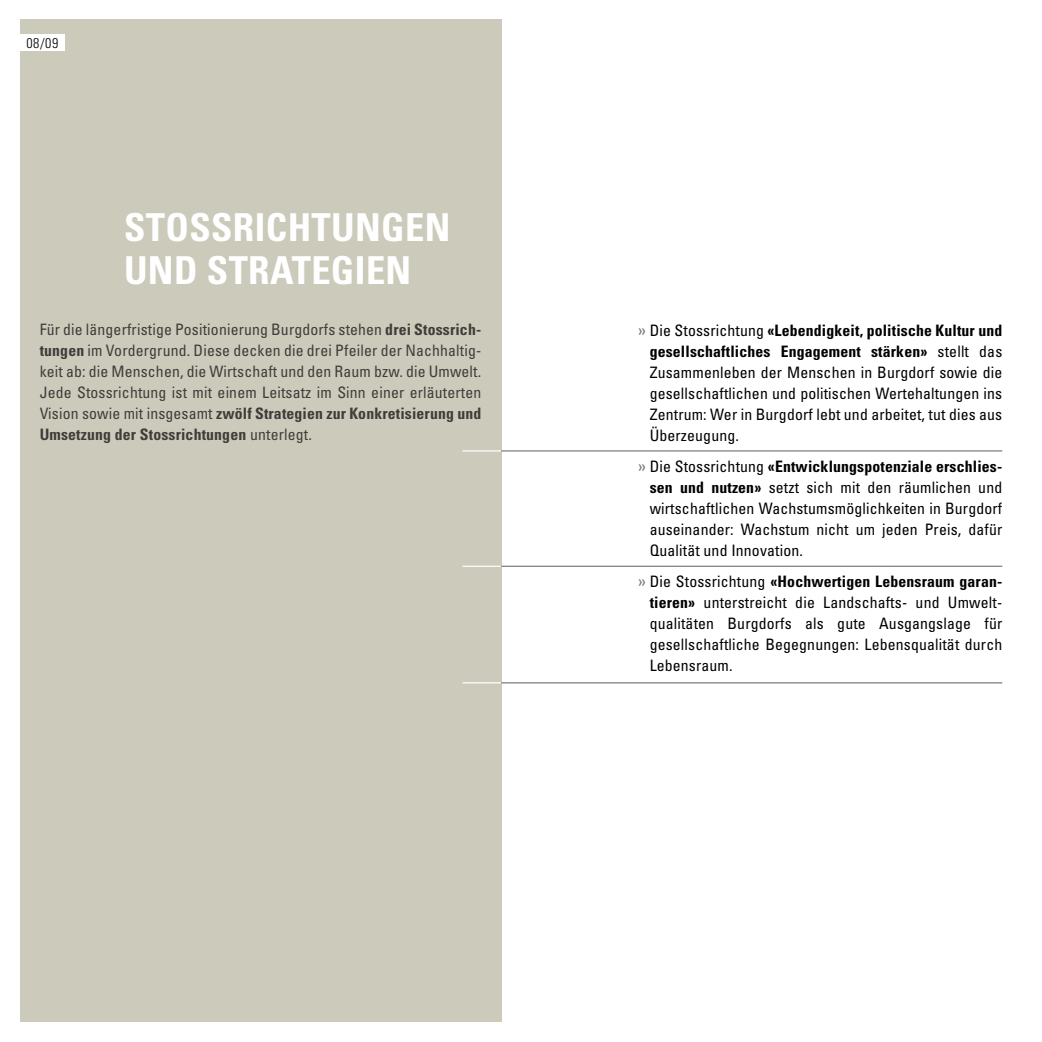
<style>
.page{position:relative;width:1042px;height:1042px;background:#fff}
.page>*{position:absolute;margin:0;border:0;box-sizing:border-box;transform-origin:0 0}
.t1{font:700 condensed 38.5px/42px "Univers";letter-spacing:.01em;color:#fff}
.t2{font:condensed 15.75px/21px "Univers";letter-spacing:.01em;color:#000;text-align:justify}
.t3{font:300 condensed 14px "Univers";color:#000}
.s1{font-weight:700}
.s2{font-stretch:normal;font-size:16.62px;color:#7c7b72}
</style>
<div class="page">
<div style="left:20px;top:20px;width:481px;height:1002px;background:#cbcabb"></div>
<div style="left:0;top:35px;width:64px;height:16px;background:#fff"></div>
<hr style="left:501px;top:566px;width:501px;height:1px;background:#7c7b72">
<hr style="left:462px;top:566px;width:39px;height:1px;background:#fff">
<hr style="left:501px;top:682px;width:501px;height:1px;background:#7c7b72">
<hr style="left:462px;top:682px;width:39px;height:1px;background:#fff">
<hr style="left:501px;top:450px;width:501px;height:1px;background:#7c7b72">
<hr style="left:462px;top:450px;width:39px;height:1px;background:#fff">
<p class="t3" style="left:27px;top:35px;width:33px">02/03</p>
<p class="t3" style="left:33px;top:35px;width:26px">8 9</p>
<h1 class="t1" style="left:124px;top:207px;width:328px">Stossrichtungen und Strategien</h1>
<p class="t2" style="left:40px;top:319px;width:443px">Für die längerfristige Positionierung Burgdorfs stehen <span class="s1">drei Stossrich&shy;tungen</span> im Vordergrund. Diese decken die drei Pfeiler der Nachhaltig&shy;keit ab: die Menschen, die Wirtschaft und den Raum bzw. die Umwelt.<br>Jede Stossrichtung ist mit einem Leitsatz im Sinn einer erläuterten Vision sowie mit insgesamt <span class="s1">zwölf Strategien zur Konkretisierung und Umsetzung der Stossrichtungen</span> unterlegt.</p>
<p class="t2" style="left:650px;top:320px;width:354px;text-indent:-12px"><span class="s2">»</span> Die Stossrichtung <span class="s1">«Lebendigkeit, politische Kultur und gesellschaftliches Engagement stärken»</span> stellt das Zusammenleben der Menschen in Burgdorf sowie die gesellschaftlichen und politischen Wertehaltungen ins Zentrum: Wer in Burgdorf lebt und arbeitet, tut dies aus Überzeugung.</p>
<p class="t2" style="left:650px;top:455px;width:354px;text-indent:-12px"><span class="s2">»</span> Die Stossrichtung <span class="s1">«Entwicklungspotenziale erschlies&shy;sen und nutzen»</span> setzt sich mit den räumlichen und wirtschaftlichen Wachstumsmöglichkeiten in Burgdorf auseinander: Wachstum nicht um jeden Preis, dafür Qualität und Innovation.</p>
<p class="t2" style="left:650px;top:570px;width:354px;text-indent:-12px"><span class="s2">»</span> Die Stossrichtung <span class="s1">«Hochwertigen Lebensraum garan&shy;tieren»</span> unterstreicht die Landschafts- und Umwelt&shy;qualitäten Burgdorfs als gute Ausgangslage für gesellschaftliche Begegnungen: Lebensqualität durch Lebensraum.</p>
</div>
